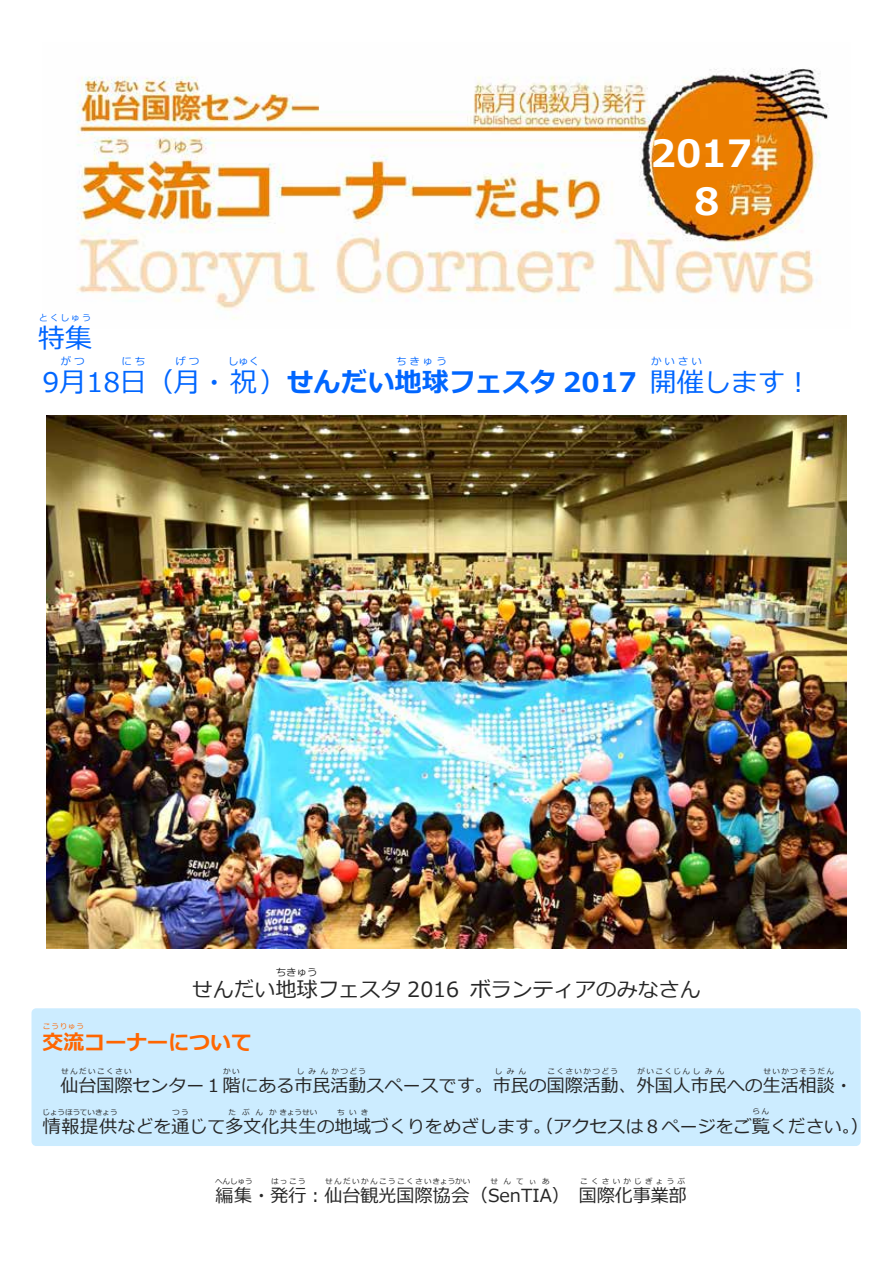
<style>
.page{position:relative;width:893px;height:1263px;background:#fff}
.page>*{position:absolute;margin:0;border:0;box-sizing:border-box;transform-origin:0 0}
.t1{font:700 37.5px/48.3px "Meiryo";color:#fff;text-align:center}
.t2{font:27px "Meiryo";color:#06f}
.t3{font:20.85px "Meiryo";color:#262626}
.t4{font:700 20.85px "Meiryo";color:#f60}
.t5{font:18px "Meiryo";color:#262626}
.t6{font:10.5px "Meiryo";letter-spacing:.275em;color:#06f}
.t7{font:10.5px "Meiryo";color:#262626}
.t8{font:9px "Meiryo";letter-spacing:.2em;color:#06f}
.t9{font:7.5px "Meiryo";letter-spacing:.19em;color:#262626}
.t10{font:7.5px "Meiryo";color:#262626}
.t11{font:7.5px "Meiryo";letter-spacing:.43em;color:#262626}
.t12{font:7.5px "Meiryo";letter-spacing:.315em;color:#262626}
.t13{font:7.5px "Meiryo";letter-spacing:.12em;color:#f60}
.s1{font-weight:700}
</style>
<div class="page">
<div style="left:32px;top:1008px;width:829px;height:138px;background:#ccecff;border-radius:5px"></div>
<img style="left:76px;top:68px;width:753px;height:251px">
<img style="left:47px;top:415px;width:799px;height:533px">
<p class="t8" style="left:39px;top:311px;width:54px">とくしゅう</p>
<h2 class="t2" style="left:38px;top:319px;width:56px">特集</h2>
<h1 class="t1" style="left:651px;top:131px;width:103px">2017<br>8</h1>
<p class="t6" style="left:61px;top:354px;width:25px">がつ</p>
<p class="t6" style="left:121px;top:354px;width:25px">にち</p>
<p class="t6" style="left:175px;top:354px;width:25px">げつ</p>
<p class="t6" style="left:228px;top:354px;width:33px">しゅく</p>
<p class="t6" style="left:396px;top:354px;width:52px">ちきゅう</p>
<p class="t6" style="left:651px;top:354px;width:52px">かいさい</p>
<h2 class="t2" style="left:42px;top:364px;width:771px">9月18日（月・祝）<span class="s1">せんだい地球フェスタ 2017</span> 開催します！</h2>
<p class="t7" style="left:276px;top:965px;width:43px">ちきゅう</p>
<p class="t13" style="left:43px;top:1021px;width:43px">こうりゅう</p>
<p class="t3" style="left:192px;top:975px;width:510px">せんだい地球フェスタ 2016 ボランティアのみなさん</p>
<p class="t4" style="left:42px;top:1027px;width:211px">交流コーナーについて</p>
<p class="t9" style="left:61px;top:1066px;width:72px">せんだいこくさい</p>
<p class="t9" style="left:223px;top:1066px;width:18px">かい</p>
<p class="t12" style="left:297px;top:1066px;width:71px">しみんかつどう</p>
<p class="t9" style="left:495px;top:1066px;width:33px">しみん</p>
<p class="t9" style="left:547px;top:1066px;width:72px">こくさいかつどう</p>
<p class="t9" style="left:637px;top:1066px;width:88px">がいこくじんしみん</p>
<p class="t9" style="left:764px;top:1066px;width:72px">せいかつそうだん</p>
<p class="t5" style="left:61px;top:1073px;width:794px">仙台国際センター１階にある市民活動スペースです。市民の国際活動、外国人市民への生活相談・</p>
<p class="t10" style="left:42px;top:1107px;width:77px">じょうほうていきょう</p>
<p class="t9" style="left:172px;top:1107px;width:18px">つう</p>
<p class="t9" style="left:228px;top:1107px;width:90px">た ぶ ん かきょうせい</p>
<p class="t9" style="left:337px;top:1107px;width:33px">ちいき</p>
<p class="t9" style="left:752px;top:1105px;width:18px">らん</p>
<p class="t5" style="left:43px;top:1114px;width:827px">情報提供などを通じて多文化共生の地域づくりをめざします。（アクセスは８ページをご覧ください。）</p>
<p class="t9" style="left:215px;top:1176px;width:39px">へんしゅう</p>
<p class="t9" style="left:271px;top:1176px;width:36px">はっこう</p>
<p class="t9" style="left:325px;top:1176px;width:147px">せんだいかんこうこくさいきょうかい</p>
<p class="t9" style="left:491px;top:1176px;width:61px">せんてぃあ</p>
<p class="t11" style="left:580px;top:1176px;width:106px">こくさいかじぎょうぶ</p>
<p class="t5" style="left:215px;top:1183px;width:473px">編集・発行：仙台観光国際協会（SenTIA）国際化事業部</p>
</div>
